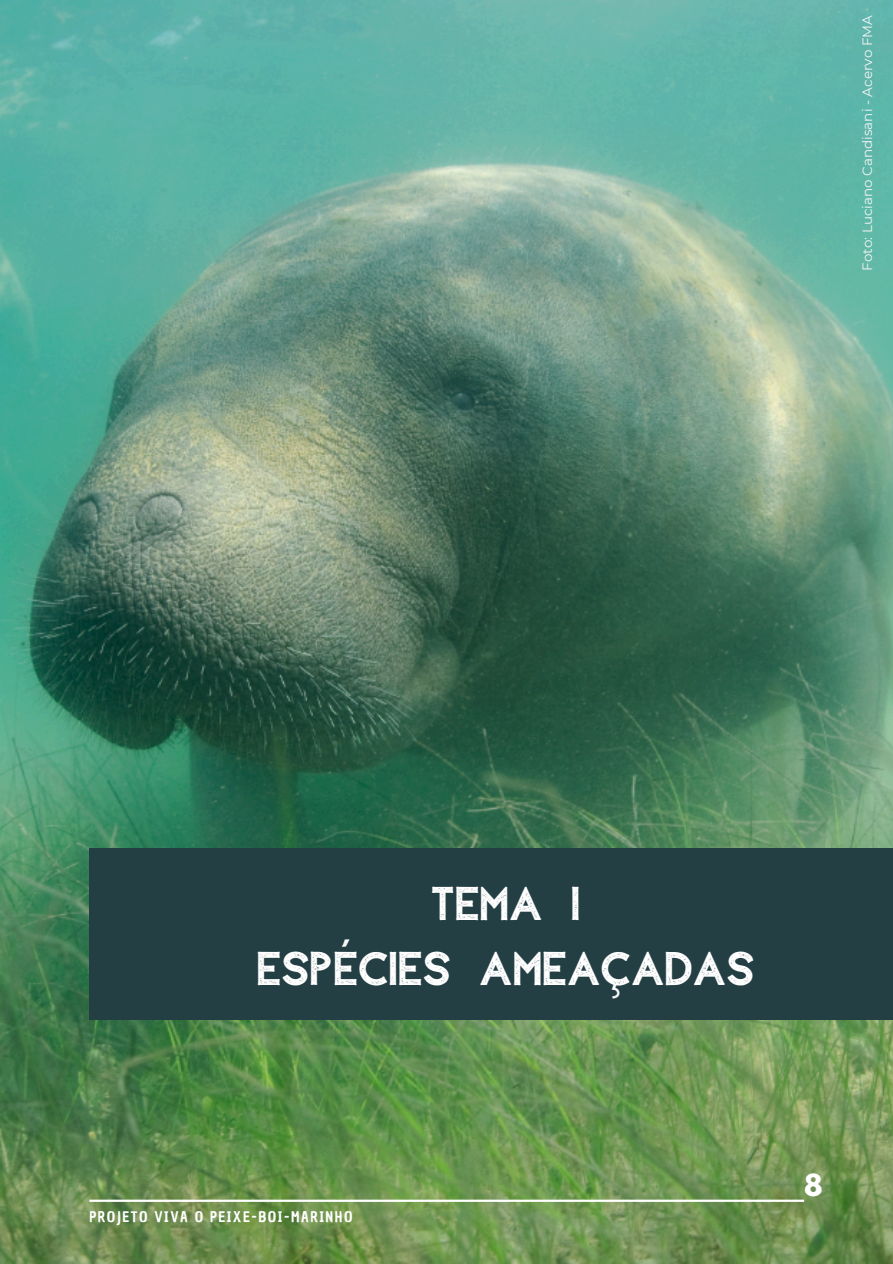
<style>
.page{position:relative;width:893px;height:1264px;background:#fff}
.page>*{position:absolute;margin:0;border:0;box-sizing:border-box;transform-origin:0 0}
.t1{font:47.25px/65.2px "Aleppo";color:#fff;text-align:center}
.t2{font:700 27px "League Spartan";color:#fff}
.t3{font:14.25px "Chau Philomene One";letter-spacing:.11em;color:#fff}
.t4{font:13.5px "Montserrat";color:#f4f4f4}
</style>
<div class="page">
<img style="left:0;top:0;width:892px;height:1263px">
<div style="left:89px;top:848px;width:803px;height:171px;background:#243f44"></div>
<hr style="left:89px;top:1199px;width:715px;height:2px;background:#fff">
<p class="t4" style="left:859px;top:270px;width:257px;rotate:-90deg">Foto: Luciano Candisani - Acervo FMA</p>
<p class="t1" style="left:256px;top:868px;width:499px">TEMA 1<br>ESPÉCIES AMEAÇADAS</p>
<p class="t3" style="left:89px;top:1207px;width:265px">PROJETO VIVA O PEIXE-BOI-MARINHO</p>
<h1 class="t2" style="left:804px;top:1171px;width:20px">8</h1>
</div>
